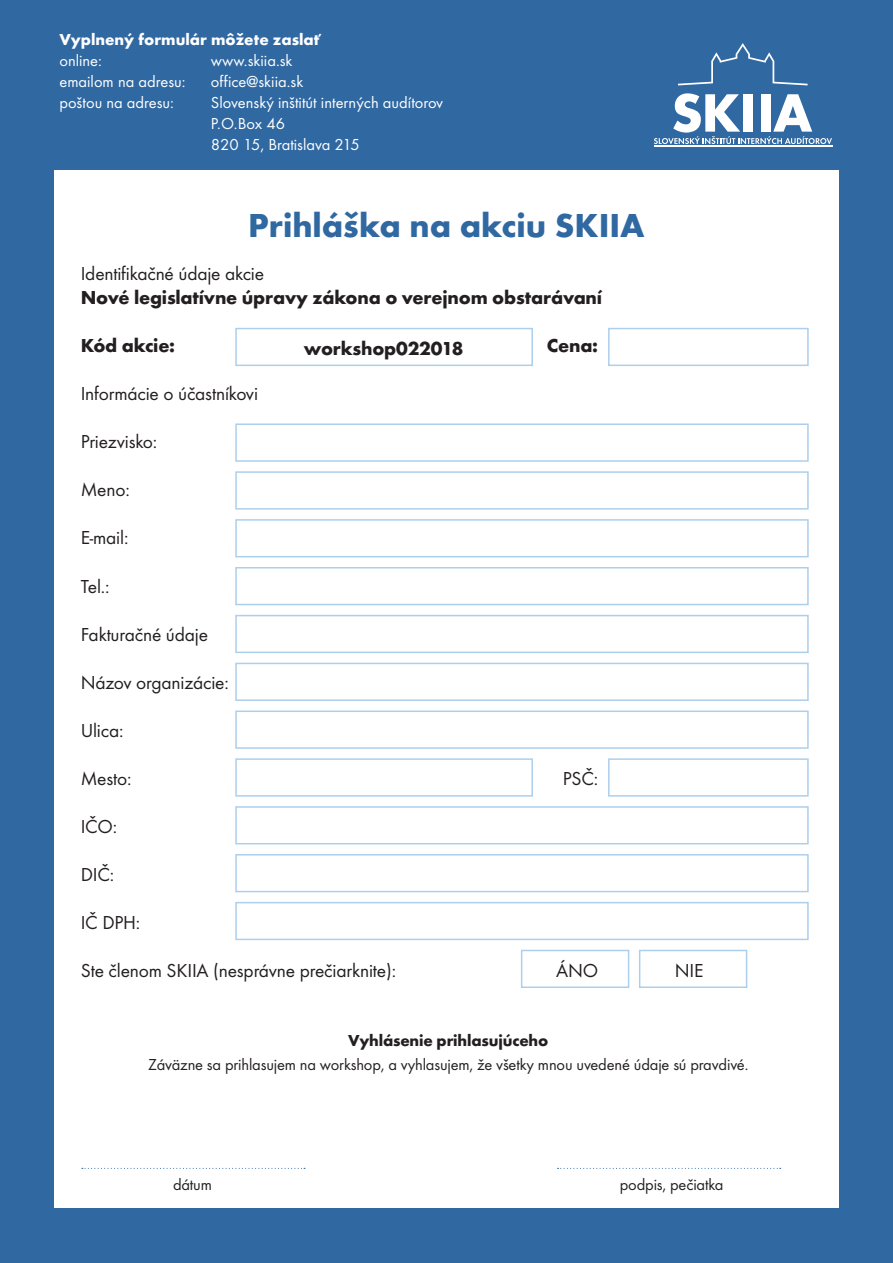
<style>
.page{position:relative;width:893px;height:1263px;background:#fff}
.page>*{position:absolute;margin:0;border:0;box-sizing:border-box;transform-origin:0 0}
.t1{font:700 34.5px "Futura TCE";color:#3068a2}
.t2{font:19.5px "Futura TCE";letter-spacing:-.01em;color:#231f20}
.t3{font:700 19.5px "Futura TCE";letter-spacing:-.01em;color:#231f20}
.t4{font:16.5px/21px "Futura TCE";color:#fff}
.t5{font:16.5px "Futura TCE";letter-spacing:-.01em;color:#231f20}
.t6{font:700 16.5px "Futura TCE";color:#fff}
.t7{font:700 16.5px "Futura TCE";letter-spacing:-.01em;color:#231f20}
</style>
<div class="page">
<div style="left:0;top:1209px;width:893px;height:54px;background:#3068a2"></div>
<div style="left:0;top:0;width:893px;height:169px;background:#3068a2"></div>
<div style="left:0;top:150px;width:53px;height:1072px;background:#3068a2"></div>
<div style="left:839px;top:150px;width:53px;height:1072px;background:#3068a2"></div>
<hr style="left:654px;top:149px;width:178px;height:1px;background:#ee1d23">
<hr style="left:654px;top:145px;width:178px;height:2px;background:#fff">
<svg style="left:678px;top:43px;width:130px;height:42px"></svg>
<svg style="left:654px;top:93px;width:178px;height:51px"></svg>
<svg style="left:82px;top:1168px;width:223px;height:1px"></svg>
<svg style="left:558px;top:1168px;width:223px;height:1px"></svg>
<div style="left:235px;top:663px;width:574px;height:38px;border:2px solid #accfed"></div>
<div style="left:235px;top:423px;width:574px;height:39px;border:2px solid #accfed"></div>
<div style="left:235px;top:471px;width:574px;height:39px;border:2px solid #accfed"></div>
<div style="left:235px;top:710px;width:574px;height:39px;border:2px solid #accfed"></div>
<div style="left:235px;top:519px;width:574px;height:38px;border:2px solid #accfed"></div>
<div style="left:235px;top:758px;width:298px;height:39px;border:2px solid #accfed"></div>
<div style="left:235px;top:567px;width:574px;height:38px;border:2px solid #accfed"></div>
<div style="left:235px;top:806px;width:574px;height:38px;border:2px solid #accfed"></div>
<div style="left:235px;top:902px;width:574px;height:38px;border:2px solid #accfed"></div>
<div style="left:235px;top:615px;width:574px;height:38px;border:2px solid #accfed"></div>
<div style="left:235px;top:854px;width:574px;height:38px;border:2px solid #accfed"></div>
<div style="left:521px;top:950px;width:108px;height:38px;border:2px solid #accfed"></div>
<div style="left:639px;top:950px;width:108px;height:38px;border:2px solid #accfed"></div>
<div style="left:235px;top:328px;width:298px;height:38px;border:2px solid #accfed"></div>
<div style="left:608px;top:328px;width:201px;height:38px;border:2px solid #accfed"></div>
<div style="left:608px;top:758px;width:201px;height:39px;border:2px solid #accfed"></div>
<p class="t6" style="left:59px;top:29px;width:264px">Vyplnený formulár môžete zaslať</p>
<p class="t4" style="left:59px;top:50px;width:44px">online:</p>
<p class="t4" style="left:211px;top:50px;width:83px">www.skiia.sk</p>
<p class="t4" style="left:59px;top:71px;width:128px">emailom na adresu:</p>
<p class="t4" style="left:211px;top:71px;width:94px">office@skiia.sk</p>
<p class="t4" style="left:59px;top:92px;width:116px">poštou na adresu:</p>
<p class="t4" style="left:211px;top:92px;width:234px">Slovenský inštitút interných audítorov<br>P.O.Box 46<br>820 15, Bratislava 215</p>
<h1 class="t1" style="left:248px;top:205px;width:398px">Prihláška na akciu SKIIA</h1>
<p class="t2" style="left:81px;top:262px;width:185px">Identifikačné údaje akcie</p>
<p class="t3" style="left:81px;top:286px;width:523px">Nové legislatívne úpravy zákona o verejnom obstarávaní</p>
<p class="t3" style="left:81px;top:334px;width:96px">Kód akcie:</p>
<p class="t3" style="left:547px;top:334px;width:53px">Cena:</p>
<p class="t2" style="left:81px;top:382px;width:179px">Informácie o účastníkovi</p>
<p class="t2" style="left:81px;top:430px;width:78px">Priezvisko:</p>
<p class="t2" style="left:81px;top:478px;width:51px">Meno:</p>
<p class="t2" style="left:81px;top:526px;width:49px">E-mail:</p>
<p class="t2" style="left:81px;top:574px;width:30px">Tel.:</p>
<p class="t2" style="left:81px;top:622px;width:129px">Fakturačné údaje</p>
<p class="t2" style="left:81px;top:670px;width:150px">Názov organizácie:</p>
<p class="t2" style="left:81px;top:718px;width:44px">Ulica:</p>
<p class="t2" style="left:81px;top:766px;width:52px">Mesto:</p>
<p class="t2" style="left:563px;top:766px;width:37px">PSČ:</p>
<p class="t2" style="left:81px;top:814px;width:38px">IČO:</p>
<p class="t2" style="left:81px;top:862px;width:35px">DIČ:</p>
<p class="t2" style="left:81px;top:910px;width:61px">IČ DPH:</p>
<p class="t2" style="left:81px;top:958px;width:317px">Ste členom SKIIA (nesprávne prečiarknite):</p>
<p class="t2" style="left:556px;top:958px;width:44px">ÁNO</p>
<p class="t2" style="left:675px;top:958px;width:30px">NIE</p>
<p class="t3" style="left:304px;top:336px;width:161px">workshop022018</p>
<p class="t7" style="left:348px;top:1031px;width:202px">Vyhlásenie prihlasujúceho</p>
<p class="t5" style="left:148px;top:1055px;width:602px">Záväzne sa prihlasujem na workshop, a vyhlasujem, že všetky mnou uvedené údaje sú pravdivé.</p>
<p class="t5" style="left:173px;top:1175px;width:41px">dátum</p>
<p class="t5" style="left:620px;top:1175px;width:105px">podpis, pečiatka</p>
</div>
